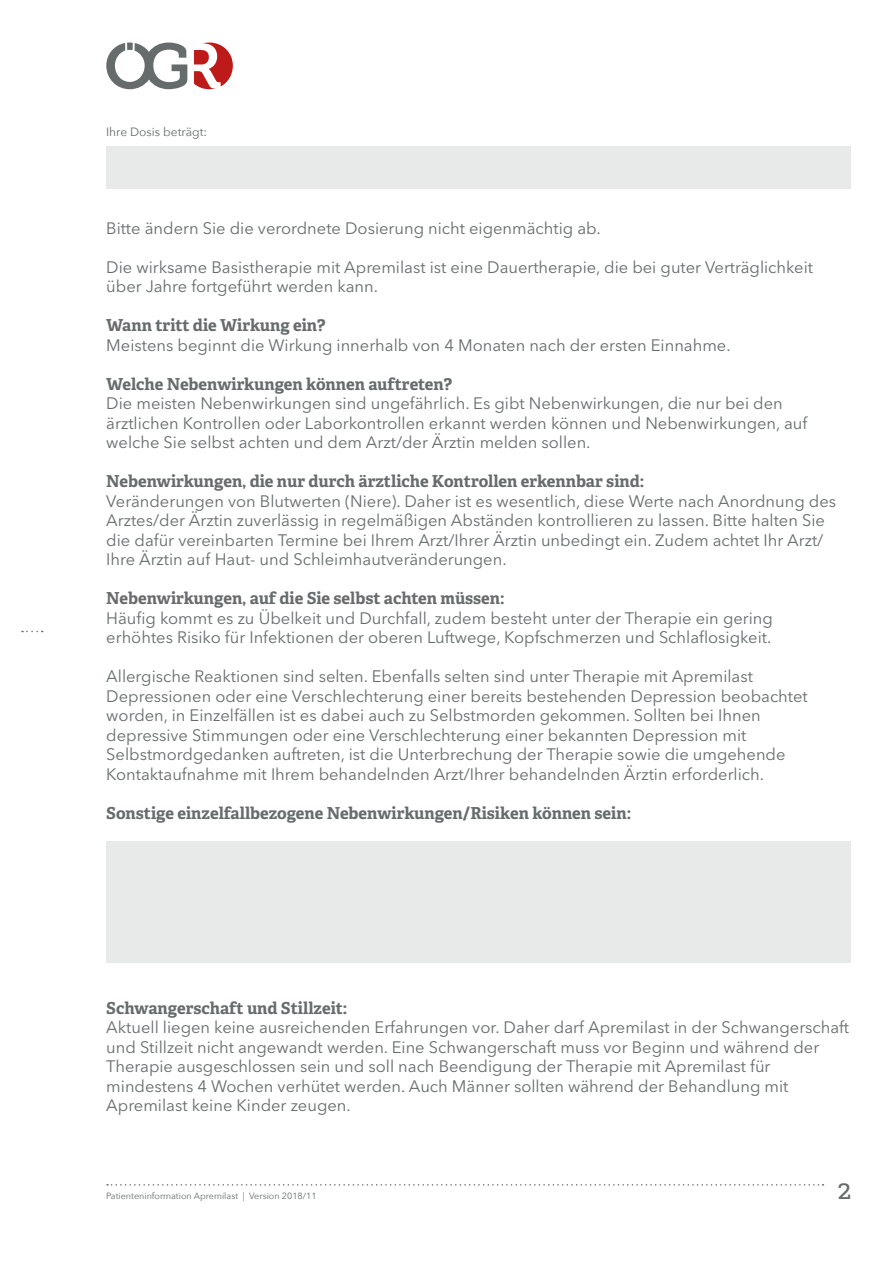
<style>
.page{position:relative;width:893px;height:1263px;background:#fff}
.page>*{position:absolute;margin:0;border:0;box-sizing:border-box;transform-origin:0 0}
.t1{font:27px "Adelle PE";color:#666b6b}
.t2{font:16.5px/19.5px "Avenir Next LT Pro";color:#666b6b}
.t3{font:700 16.5px "Adelle PE";color:#666b6b}
.t4{font:12px "Avenir Next";color:#666b6b}
.t5{font:9px "Avenir Next";color:#666b6b}
</style>
<div class="page">
<svg style="left:194px;top:43px;width:39px;height:46px"></svg>
<svg style="left:106px;top:43px;width:81px;height:46px"></svg>
<svg style="left:107px;top:1184px;width:716px;height:1px"></svg>
<div style="left:106px;top:146px;width:744px;height:43px;background:#e8e9e9"></div>
<div style="left:106px;top:841px;width:744px;height:121px;background:#e8e9e9"></div>
<p class="t4" style="left:106px;top:122px;width:103px">Ihre Dosis beträgt:</p>
<p class="t2" style="left:106px;top:218px;width:496px">Bitte ändern Sie die verordnete Dosierung nicht eigenmächtig ab.</p>
<p class="t2" style="left:106px;top:257px;width:708px">Die wirksame Basistherapie mit Apremilast ist eine Dauertherapie, die bei guter Verträglichkeit über Jahre fortgeführt werden kann.</p>
<p class="t3" style="left:106px;top:313px;width:221px">Wann tritt die Wirkung ein?</p>
<p class="t2" style="left:106px;top:335px;width:626px">Meistens beginnt die Wirkung innerhalb von 4 Monaten nach der ersten Einnahme.</p>
<p class="t3" style="left:106px;top:372px;width:348px">Welche Nebenwirkungen können auftreten?</p>
<p class="t2" style="left:106px;top:394px;width:702px">Die meisten Nebenwirkungen sind ungefährlich. Es gibt Nebenwirkungen, die nur bei den ärztlichen Kontrollen oder Laborkontrollen erkannt werden können und Nebenwirkungen, auf welche Sie selbst achten und dem Arzt/der Ärztin melden sollen.</p>
<p class="t3" style="left:106px;top:469px;width:540px">Nebenwirkungen, die nur durch ärztliche Kontrollen erkennbar sind:</p>
<p class="t2" style="left:106px;top:491px;width:731px">Veränderungen von Blutwerten (Niere). Daher ist es wesentlich, diese Werte nach Anordnung des Arztes/der Ärztin zuverlässig in regelmäßigen Abständen kontrollieren zu lassen. Bitte halten Sie die dafür vereinbarten Termine bei Ihrem Arzt/Ihrer Ärztin unbedingt ein. Zudem achtet Ihr Arzt/ Ihre Ärztin auf Haut- und Schleimhautveränderungen.</p>
<p class="t3" style="left:106px;top:586px;width:400px">Nebenwirkungen, auf die Sie selbst achten müssen:</p>
<p class="t2" style="left:106px;top:608px;width:668px">Häufig kommt es zu Übelkeit und Durchfall, zudem besteht unter der Therapie ein gering erhöhtes Risiko für Infektionen der oberen Luftwege, Kopfschmerzen und Schlaflosigkeit.</p>
<p class="t2" style="left:106px;top:667px;width:703px">Allergische Reaktionen sind selten. Ebenfalls selten sind unter Therapie mit Apremilast Depressionen oder eine Verschlechterung einer bereits bestehenden Depression beobachtet worden, in Einzelfällen ist es dabei auch zu Selbstmorden gekommen. Sollten bei Ihnen depressive Stimmungen oder eine Verschlechterung einer bekannten Depression mit Selbstmordgedanken auftreten, ist die Unterbrechung der Therapie sowie die umgehende Kontaktaufnahme mit Ihrem behandelnden Arzt/Ihrer behandelnden Ärztin erforderlich.</p>
<p class="t3" style="left:106px;top:801px;width:526px">Sonstige einzelfallbezogene Nebenwirkungen/Risiken können sein:</p>
<p class="t3" style="left:106px;top:996px;width:243px">Schwangerschaft und Stillzeit:</p>
<p class="t2" style="left:106px;top:1018px;width:744px">Aktuell liegen keine ausreichenden Erfahrungen vor. Daher darf Apremilast in der Schwangerschaft und Stillzeit nicht angewandt werden. Eine Schwangerschaft muss vor Beginn und während der Therapie ausgeschlossen sein und soll nach Beendigung der Therapie mit Apremilast für mindestens 4 Wochen verhütet werden. Auch Männer sollten während der Behandlung mit Apremilast keine Kinder zeugen.</p>
<p class="t5" style="left:106px;top:1188px;width:212px">Patienteninformation Apremilast | Version 2018/11</p>
<h1 class="t1" style="left:838px;top:1170px;width:14px">2</h1>
</div>
